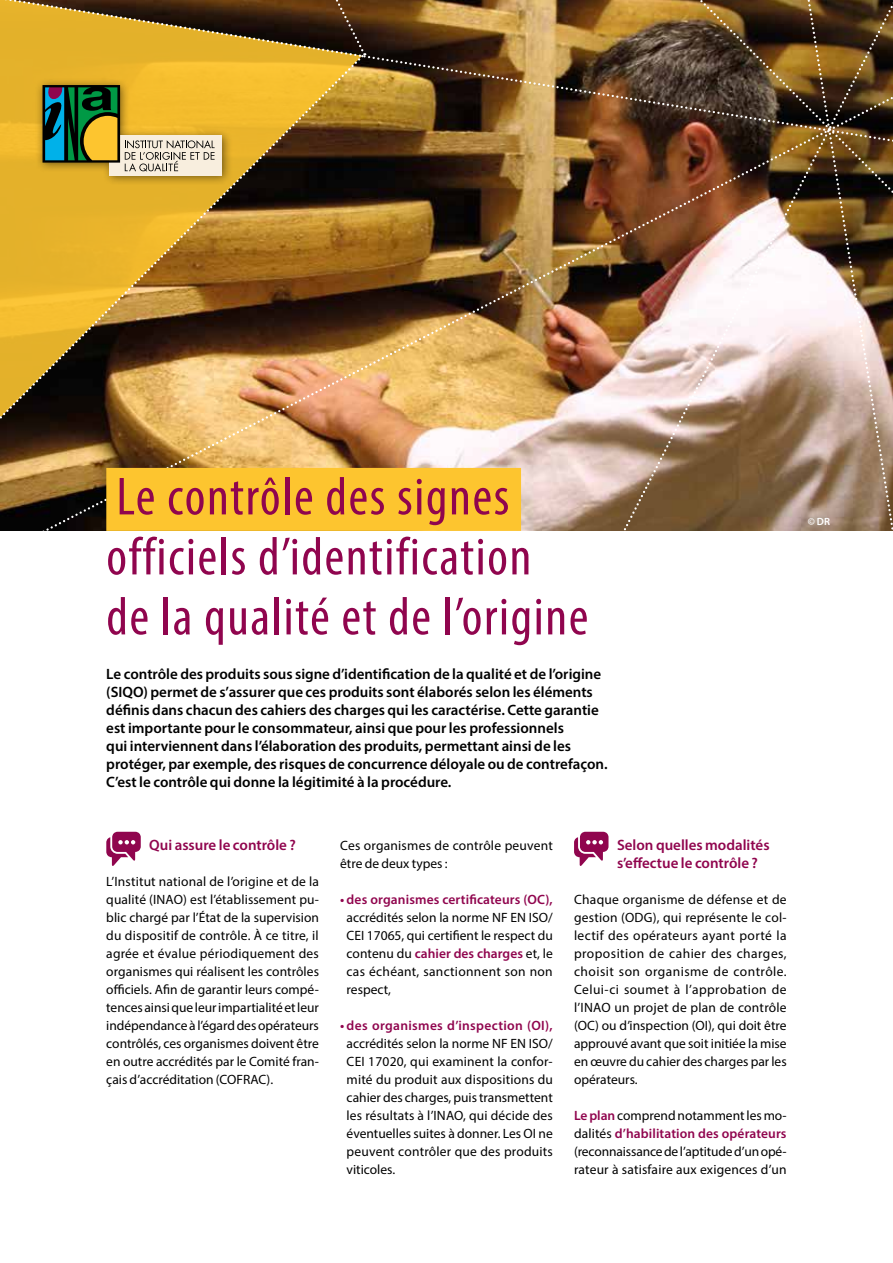
<style>
.page{position:relative;width:893px;height:1263px;background:#fff}
.page>*{position:absolute;margin:0;border:0;box-sizing:border-box;transform-origin:0 0}
.t1{font:condensed 54px/60px "Myriad Pro";letter-spacing:.03em;color:#90054e}
.t2{font:600 15px/18px "Myriad Pro";color:#000}
.t3{font:600 15px/18px "Myriad Pro";color:#90054e}
.t4{font:13.5px/18px "Myriad Pro";color:#000;text-align:justify}
.t5{font:600 13.5px "Myriad Pro";letter-spacing:.015em;color:#90054e}
.t6{font:600 10.5px "Myriad Pro";color:#fff}
.s1{font-weight:600;color:#90054e}
</style>
<div class="page">
<img style="left:0;top:0;width:893px;height:849px">
<svg style="left:0;top:0;width:365px;height:55px;background:#8f6b1f"></svg>
<div style="left:106px;top:468px;width:415px;height:63px;background:#fdc52f"></div>
<svg style="left:106px;top:832px;width:35px;height:34px"></svg>
<svg style="left:574px;top:832px;width:34px;height:34px"></svg>
<h1 class="t1" style="left:106px;top:466px;width:484px">Le contrôle des signes officiels d’identification<br>de la qualité et de l’origine</h1>
<p class="t2" style="left:106px;top:665px;width:503px">Le contrôle des produits sous signe d’identification de la qualité et de l’origine (SIQO) permet de s’assurer que ces produits sont élaborés selon les éléments définis dans chacun des cahiers des charges qui les caractérise. Cette garantie est importante pour le consommateur, ainsi que pour les professionnels<br>qui interviennent dans l’élaboration des produits, permettant ainsi de les protéger, par exemple, des risques de concurrence déloyale ou de contrefaçon.<br>C’est le contrôle qui donne la légitimité à la procédure.</p>
<p class="t3" style="left:149px;top:836px;width:148px">Qui assure le contrôle ?</p>
<p class="t4" style="left:106px;top:872px;width:214px">L’Institut national de l’origine et de la qualité (INAO) est l’établissement pu&shy;blic chargé par l’État de la supervision du dispositif de contrôle. À ce titre, il agrée et évalue périodiquement des organismes qui réalisent les contrôles officiels. Afin de garantir leurs compé&shy;tences ainsi que leur impartialité et leur indépendance à l’égard des opérateurs contrôlés, ces organismes doivent être en outre accrédités par le Comité fran&shy;çais d’accréditation (COFRAC).</p>
<p class="t4" style="left:340px;top:836px;width:214px">Ces organismes de contrôle peuvent être de deux types :</p>
<p class="t5" style="left:340px;top:891px;width:214px">• des organismes certificateurs (OC),</p>
<p class="t4" style="left:347px;top:908px;width:208px">accrédités selon la norme NF EN ISO/ CEI 17065, qui certifient le respect du contenu du <span class="s1">cahier des charges</span> et, le cas échéant, sanctionnent son non respect,</p>
<p class="t5" style="left:340px;top:1017px;width:214px">• des organismes d’inspection (OI),</p>
<p class="t4" style="left:347px;top:1034px;width:208px">accrédités selon la norme NF EN ISO/ CEI 17020, qui examinent la confor&shy;mité du produit aux dispositions du cahier des charges, puis transmettent les résultats à l’INAO, qui décide des éventuelles suites à donner. Les OI ne peuvent contrôler que des produits viticoles.</p>
<p class="t3" style="left:617px;top:836px;width:154px">Selon quelles modalités s’effectue le contrôle ?</p>
<p class="t4" style="left:574px;top:890px;width:214px">Chaque organisme de défense et de gestion (ODG), qui représente le col&shy;lectif des opérateurs ayant porté la proposition de cahier des charges, choisit son organisme de contrôle.<br>Celui-ci soumet à l’approbation de l’INAO un projet de plan de contrôle (OC) ou d’inspection (OI), qui doit être approuvé avant que soit initiée la mise en œuvre du cahier des charges par les opérateurs.</p>
<p class="t4" style="left:574px;top:1106px;width:214px"><span class="s1">Le plan</span> comprend notamment les mo&shy;dalités <span class="s1">d’habilitation des opérateurs </span>(reconnaissance de l’aptitude d’un opé&shy;rateur à satisfaire aux exigences d’un</p>
<p class="t6" style="left:808px;top:515px;width:24px">© DR</p>
</div>
